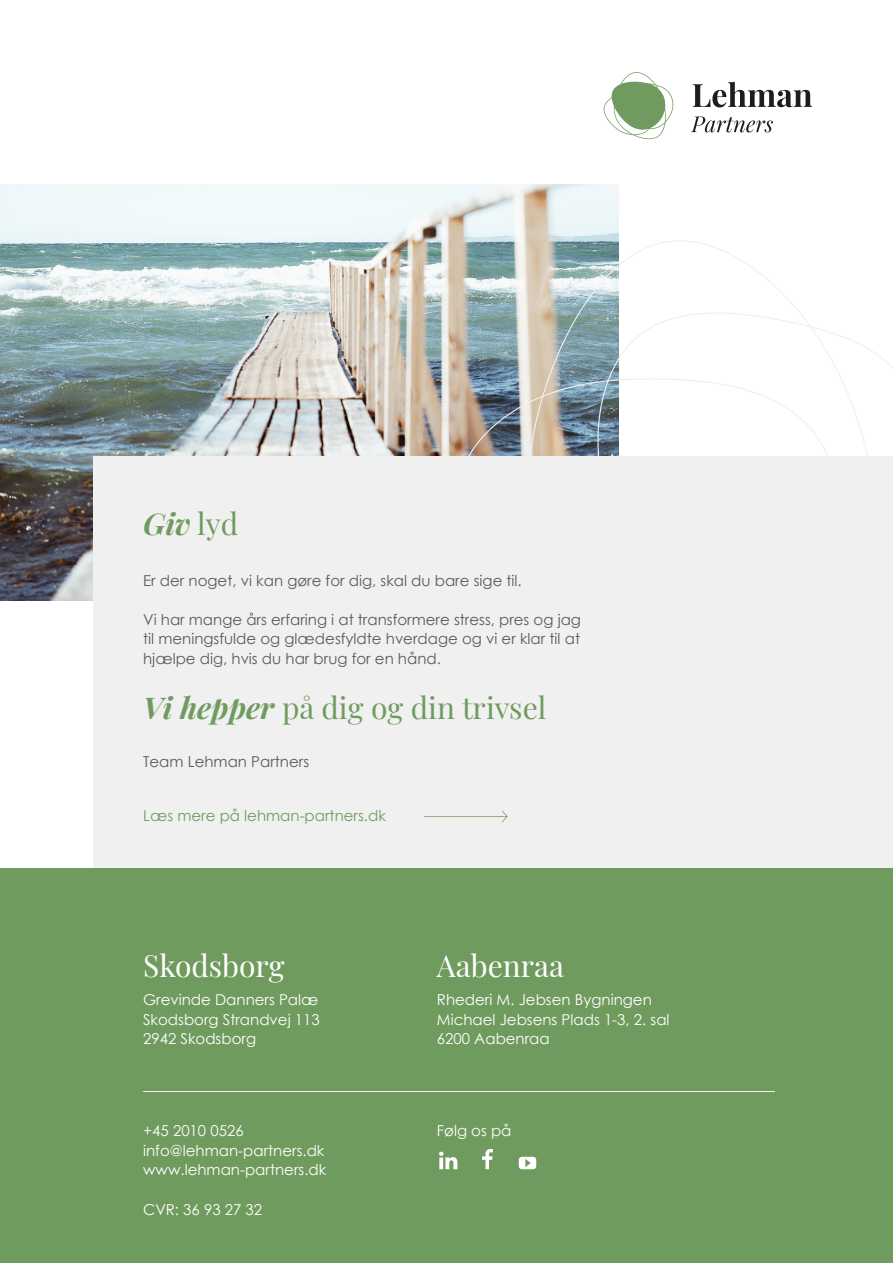
<style>
.page{position:relative;width:893px;height:1263px;background:#fff}
.page>*{position:absolute;margin:0;border:0;box-sizing:border-box;transform-origin:0 0}
.t1{font:30px "Playfair Display";color:#709b5e}
.t2{font:30px "Playfair Display";color:#fff}
.t3{font:italic 700 30px "Playfair Display";color:#709b5e}
.t4{font:15px/19.5px "Century Gothic";color:#5a5a5a;text-align:justify}
.t5{font:15px/19.5px "Century Gothic";color:#fff}
.t6{font:15px "Century Gothic";color:#709b5e}
.s1{font-weight:400;font-style:normal}
.s2{font-weight:700;font-style:italic}
</style>
<div class="page">
<img style="left:0;top:185px;width:618px;height:415px">
<div style="left:94px;top:456px;width:799px;height:474px;background:#f0f0f0"></div>
<div style="left:0;top:869px;width:893px;height:394px;background:#709b5e"></div>
<svg style="left:439px;top:1152px;width:18px;height:17px"></svg>
<svg style="left:482px;top:1149px;width:11px;height:20px"></svg>
<svg style="left:519px;top:1157px;width:17px;height:12px"></svg>
<hr style="left:143px;top:1091px;width:632px;height:1px;background:#f0f0f0">
<svg style="left:454px;top:235px;width:439px;height:221px"></svg>
<svg style="left:424px;top:811px;width:84px;height:11px"></svg>
<svg style="left:604px;top:72px;width:70px;height:67px"></svg>
<svg style="left:691px;top:116px;width:82px;height:16px"></svg>
<svg style="left:693px;top:82px;width:119px;height:25px"></svg>
<h1 class="t3" style="left:143px;top:500px;width:97px">Giv <span class="s1">lyd</span></h1>
<p class="t4" style="left:143px;top:570px;width:380px">Er der noget, vi kan gøre for dig, skal du bare sige til.</p>
<p class="t4" style="left:143px;top:609px;width:439px">Vi har mange års erfaring i at transformere stress, pres og jag til meningsfulde og glædesfyldte hverdage og vi er klar til at hjælpe dig, hvis du har brug for en hånd.</p>
<h1 class="t1" style="left:143px;top:684px;width:405px"><span class="s2">Vi hepper</span> på dig og din trivsel</h1>
<p class="t4" style="left:143px;top:751px;width:168px">Team Lehman Partners</p>
<p class="t6" style="left:143px;top:805px;width:244px">Læs mere på lehman-partners.dk</p>
<h1 class="t2" style="left:143px;top:942px;width:143px">Skodsborg</h1>
<p class="t5" style="left:143px;top:989px;width:178px;text-align:justify">Grevinde Danners Palæ Skodsborg Strandvej 113<br>2942 Skodsborg</p>
<h1 class="t2" style="left:437px;top:942px;width:129px">Aabenraa</h1>
<p class="t5" style="left:437px;top:989px;width:234px">Rhederi M. Jebsen Bygningen<br>Michael Jebsens Plads 1-3, 2. sal<br>6200 Aabenraa</p>
<p class="t5" style="left:143px;top:1121px;width:185px">+45 2010 0526 info@lehman-partners.dk www.lehman-partners.dk</p>
<p class="t5" style="left:437px;top:1121px;width:76px">Følg os på</p>
<p class="t5" style="left:143px;top:1199px;width:121px">CVR: 36 93 27 32</p>
</div>
